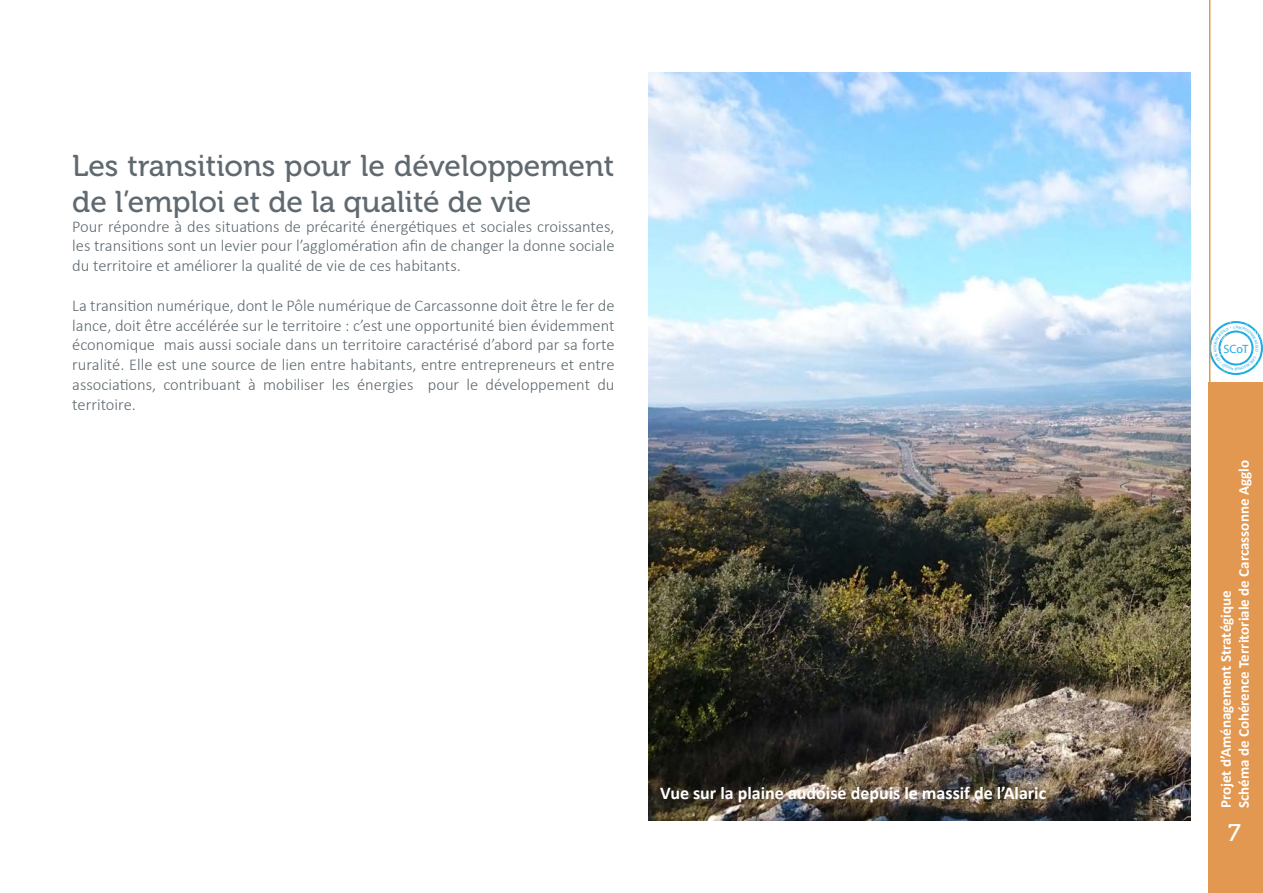
<style>
.page{position:relative;width:1263px;height:893px;background:#fff}
.page>*{position:absolute;margin:0;border:0;box-sizing:border-box;transform-origin:0 0}
.Corps_principal{font:30px/36px "Museo 500";color:#5f696f}
.t1{font:24px "Museo 500";color:#fff}
.t2{font:700 18px "Calibri";color:#fff}
.Corps_principal-2{font:300 16.5px/19.8px "Calibri";color:#5f696f;text-align:justify}
.t3{font:700 15px/18px "Calibri";color:#fff}
.t4{font:12px "Boston Traffic";color:#1fabe1}
</style>
<div class="page">
<div style="left:1209px;top:383px;width:54px;height:510px;background:#e29850"></div>
<hr style="left:1209px;top:0;width:1px;height:893px;background:#e29850">
<img style="left:648px;top:72px;width:543px;height:749px">
<svg style="left:1210px;top:321px;width:53px;height:54px"></svg>
<p class="Corps_principal" style="left:72px;top:148px;width:544px">Les transitions pour le développement de l’emploi et de la qualité de vie</p>
<p class="Corps_principal-2" style="left:72px;top:216px;width:544px">Pour répondre à des situations de précarité énergétiques et sociales croissantes, les transitions sont un levier pour l’agglomération afin de changer la donne sociale du territoire et améliorer la qualité de vie de ces habitants.</p>
<p class="Corps_principal-2" style="left:72px;top:295px;width:544px">La transition numérique, dont le Pôle numérique de Carcassonne doit être le fer de lance, doit être accélérée sur le territoire : c’est une opportunité bien évidemment économique mais aussi sociale dans un territoire caractérisé d’abord par sa forte ruralité. Elle est une source de lien entre habitants, entre entrepreneurs et entre associations, contribuant à mobiliser les énergies pour le développement du territoire.</p>
<p class="t2" style="left:660px;top:781px;width:388px">Vue sur la plaine audoise depuis le massif de l’Alaric</p>
<p class="t4" style="left:1224px;top:341px;width:26px">SCoT</p>
<p class="t3" style="left:1216px;top:808px;width:350px;rotate:-90deg">Projet d’Aménagement Stratégique<br>Schéma de Cohérence Territoriale de Carcassonne Agglo</p>
<h2 class="t1" style="left:1228px;top:819px;width:14px">7</h2>
</div>
